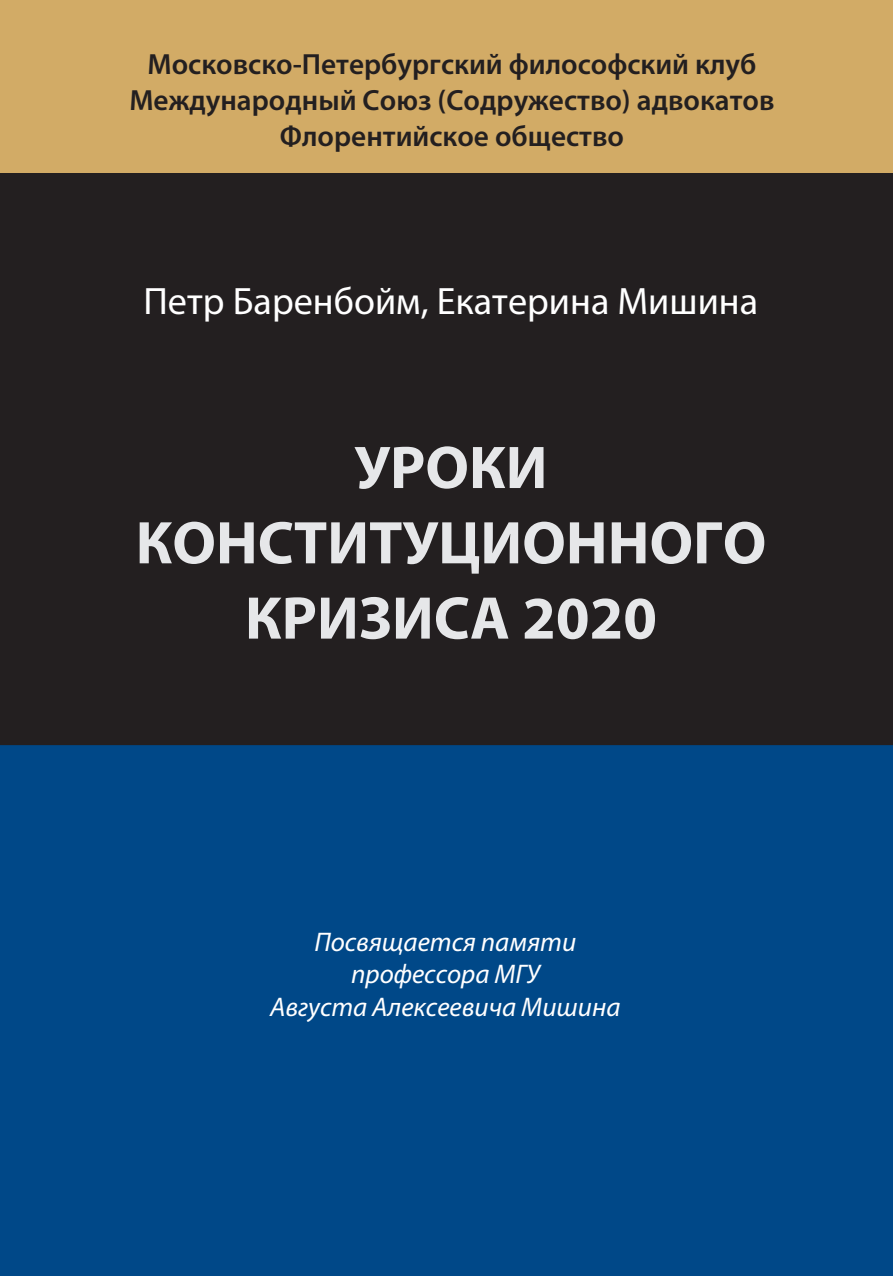
<style>
.page{position:relative;width:893px;height:1276px;background:#fff}
.page>*{position:absolute;margin:0;border:0;box-sizing:border-box;transform-origin:0 0}
.t1{font:700 60.75px/75.4px "Myriad Pro";color:#e6e7e9;text-align:center}
.t2{font:38.25px "Myriad Pro";color:#fff}
.t3{font:600 29.25px/35.8px "Myriad Pro";color:#231f20;text-align:center}
.t4{font:italic 27px/32.4px "Myriad Pro";color:#fff;text-align:center}
</style>
<div class="page">
<div style="left:0;top:0;width:893px;height:1275px;background:#004888"></div>
<div style="left:0;top:153px;width:893px;height:591px;background:#231f20"></div>
<div style="left:0;top:0;width:893px;height:173px;background:#d2ab66"></div>
<p class="t3" style="left:129px;top:46px;width:647px">Московско-Петербургский философский клуб<br>Международный Союз (Содружество) адвокатов<br>Флорентийское общество</p>
<h2 class="t2" style="left:143px;top:277px;width:616px">Петр Баренбойм, Екатерина Мишина</h2>
<h1 class="t1" style="left:136px;top:428px;width:632px">УРОКИ<br>КОНСТИТУЦИОННОГО<br>КРИЗИСА 2020</h1>
<p class="t4" style="left:270px;top:925px;width:352px">Посвящается памяти профессора МГУ<br>Августа Алексеевича Мишина</p>
</div>
